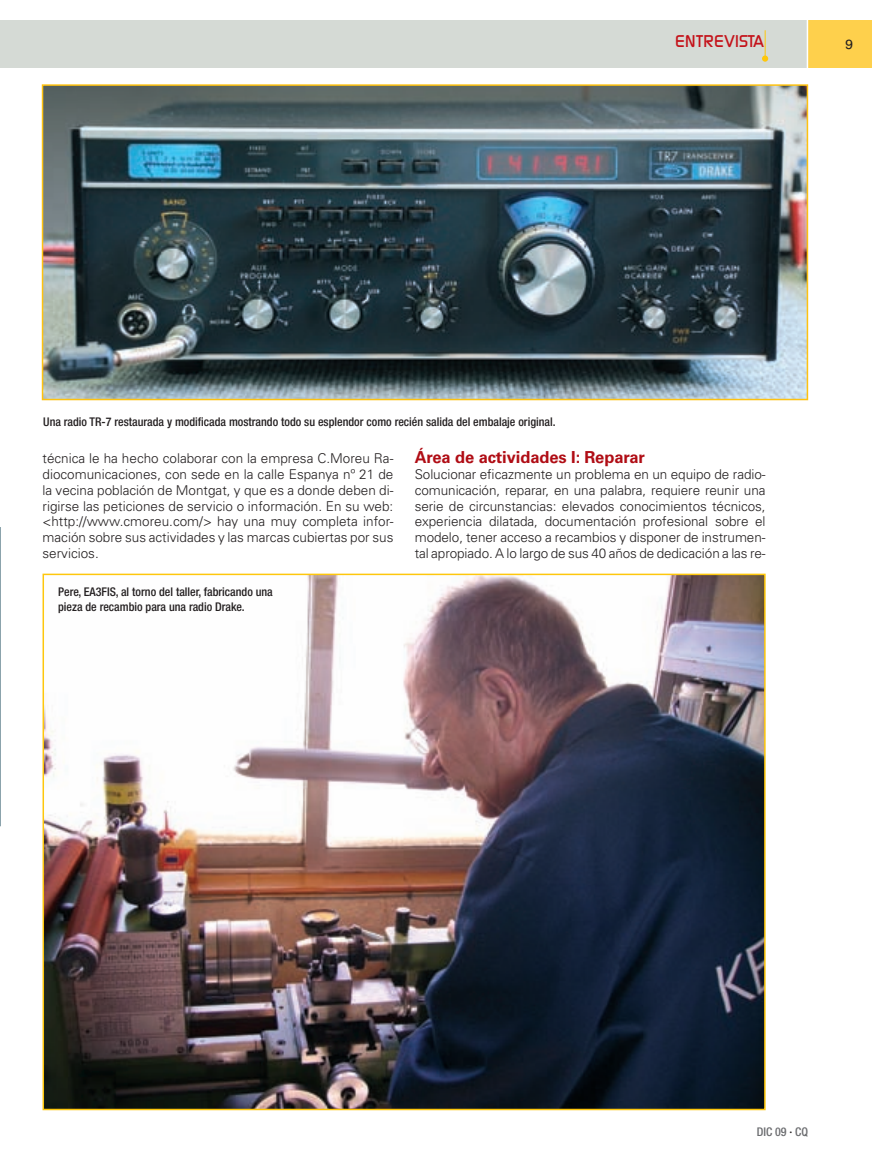
<style>
.page{position:relative;width:872px;height:1170px;background:#fff}
.page>*{position:absolute;margin:0;border:0;box-sizing:border-box;transform-origin:0 0}
.t1{font:700 16.5px "Univers";letter-spacing:-.005em;color:#b00d15}
.t2{font:500 16.5px "Digital";letter-spacing:.025em;color:#c4121a}
.t3{font:300 13.5px/15.8px "Univers";color:#231f20;text-align:justify}
.t4{font:13.5px "Swiss 721 BT";color:#231f20}
.t5{font:500 condensed 12px/15px "Helvetica Neue";color:#231f20}
.t6{font:500 condensed 12px "Helvetica Neue";color:#6c6d70}
.s1{color:#231f20}
</style>
<div class="page">
<div style="left:0;top:20px;width:872px;height:48px;background:#d5dad5"></div>
<div style="left:807px;top:20px;width:65px;height:48px;background:#fed04c"></div>
<hr style="left:806px;top:13px;width:2px;height:56px;background:#fff">
<svg style="left:765px;top:30px;width:1px;height:25px"></svg>
<div style="left:762px;top:55px;width:6px;height:7px;background:#fec70c;border-radius:50%"></div>
<svg style="left:0;top:527px;width:1px;height:298px"></svg>
<img style="left:45px;top:87px;width:760px;height:310px">
<div style="left:42px;top:84px;width:766px;height:316px;border:2px solid #fec210"></div>
<img style="left:46px;top:576px;width:716px;height:531px">
<p class="t2" style="left:675px;top:32px;width:90px">ENTREVISTA</p>
<p class="t4" style="left:845px;top:36px;width:9px">9</p>
<p class="t5" style="left:43px;top:414px;width:514px">Una radio TR-7 restaurada y modificada mostrando todo su esplendor como recién salida del embalaje original.</p>
<p class="t3" style="left:43px;top:450px;width:352px">técnica le ha hecho colaborar con la empresa C.Moreu Ra&shy;diocomunicaciones, con sede en la calle Espanya nº 21 de la vecina población de Montgat, y que es a donde deben di&shy;rigirse las peticiones de servicio o información. En su web: &lt;http://www.cmoreu.com/&gt; hay una muy completa infor&shy;mación sobre sus actividades y las marcas cubiertas por sus servicios.</p>
<p class="t1" style="left:415px;top:448px;width:232px">Área de actividades I: Reparar</p>
<p class="t3" style="left:415px;top:466px;width:352px">Solucionar eficazmente un problema en un equipo de radio&shy;comunicación, reparar, en una palabra, requiere reunir una serie de circunstancias: elevados conocimientos técnicos, experiencia dilatada, documentación profesional sobre el modelo, tener acceso a recambios y disponer de instrumen&shy;tal apropiado. A lo largo de sus 40 años de dedicación a las re-</p>
<p class="t5" style="left:58px;top:584px;width:216px">Pere, EA3FIS, al torno del taller, fabricando una pieza de recambio para una radio Drake.</p>
<p class="t6" style="left:756px;top:1124px;width:53px">DIC 09 <span class="s1">·</span> CQ</p>
</div>
